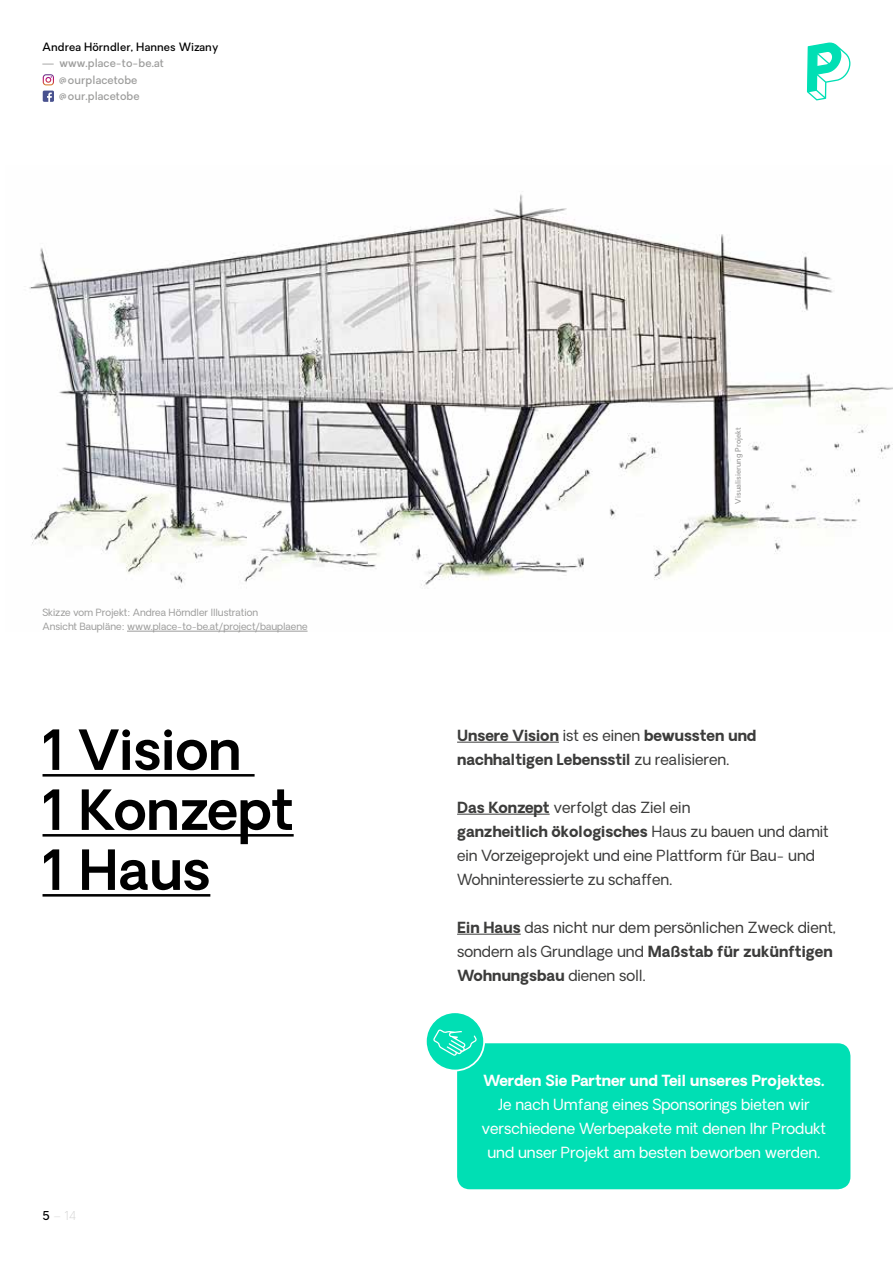
<style>
.page{position:relative;width:893px;height:1263px;background:#fff}
.page>*{position:absolute;margin:0;border:0;box-sizing:border-box;transform-origin:0 0}
.t1{font:600 54px/60px "Oakes Grotesk";color:#000}
.t2{font:15px/24px "Oakes Grotesk";color:#3c3c3b}
.t3{font:15px/24px "Oakes Grotesk";color:#fff;text-align:center}
.t4{font:700 15px/24px "Oakes Grotesk";color:#3c3c3b}
.t5{font:700 15px "Oakes Grotesk";color:#fff}
.t6{font:100 12px "Oakes";color:#d0d0d0}
.t7{font:500 11.25px/16.5px "Oakes";letter-spacing:.01em;color:#9d9d9c}
.t8{font:500 11.25px "Oakes";letter-spacing:.01em;color:#000}
.t9{font:9.75px/14.2px "Oakes Grotesk";color:#9d9d9c}
.t10{font:500 7.5px "Oakes";letter-spacing:.01em;color:#9d9d9c}
.s1{font-weight:500;color:#000}
.s2{font-weight:400}
.s3{font-weight:700}
</style>
<div class="page">
<svg style="left:807px;top:42px;width:43px;height:58px"></svg>
<svg style="left:43px;top:91px;width:11px;height:11px"></svg>
<svg style="left:43px;top:74px;width:11px;height:11px"></svg>
<hr style="left:457px;top:742px;width:102px;height:1px;background:#3c3c3b">
<hr style="left:457px;top:814px;width:93px;height:1px;background:#3c3c3b">
<hr style="left:457px;top:934px;width:64px;height:1px;background:#3c3c3b">
<img style="left:29px;top:194px;width:864px;height:437px">
<hr style="left:43px;top:774px;width:212px;height:2px;background:#000">
<hr style="left:43px;top:834px;width:251px;height:2px;background:#000">
<hr style="left:43px;top:894px;width:167px;height:2px;background:#000">
<hr style="left:127px;top:631px;width:181px;height:1px;background:#9d9d9c">
<div style="left:457px;top:1043px;width:393px;height:146px;background:#00dfb4;border-radius:13px"></div>
<div style="left:426px;top:1012px;width:58px;height:58px;background:#00dfb4;border-radius:50%"></div>
<div style="left:425px;top:1011px;width:60px;height:60px;border:2px solid #fff;border-radius:50%"></div>
<svg style="left:433px;top:1029px;width:44px;height:27px"></svg>
<p class="t8" style="left:43px;top:39px;width:177px">Andrea Hörndler, Hannes Wizany</p>
<p class="t7" style="left:59px;top:55px;width:106px;text-indent:-17px">— www.place-to-be.at @ ourplacetobe<br>@ our.placetobe</p>
<p class="t9" style="left:43px;top:605px;width:267px">Skizze vom Projekt: Andrea Hörndler Illustration<br>Ansicht Baupläne: www.place-to-be.at/project/bauplaene</p>
<h1 class="t1" style="left:43px;top:722px;width:253px">1 Vision<br>1 Konzept<br>1 Haus</h1>
<p class="t6" style="left:43px;top:1208px;width:35px"><span class="s1">5</span> – 14</p>
<p class="t10" style="left:733px;top:504px;width:78px;rotate:-90deg">Visualisierung Projekt</p>
<p class="t4" style="left:457px;top:724px;width:301px">Unsere Vision <span class="s2">ist es einen</span> bewussten und nachhaltigen Lebensstil <span class="s2">zu realisieren.</span></p>
<p class="t2" style="left:457px;top:795px;width:373px"><span class="s3">Das Konzept</span> verfolgt das Ziel ein<br><span class="s3">ganzheitlich ökologisches</span> Haus zu bauen und damit ein Vorzeigeprojekt und eine Plattform für Bau- und Wohninteressierte zu schaffen.</p>
<p class="t2" style="left:457px;top:915px;width:380px"><span class="s3">Ein Haus</span> das nicht nur dem persönlichen Zweck dient, sondern als Grundlage und <span class="s3">Maßstab für zukünftigen<br>Wohnungsbau</span> dienen soll.</p>
<p class="t5" style="left:483px;top:1070px;width:343px">Werden Sie Partner und Teil unseres Projektes.</p>
<p class="t3" style="left:482px;top:1093px;width:346px">Je nach Umfang eines Sponsorings bieten wir verschiedene Werbepakete mit denen Ihr Produkt und unser Projekt am besten beworben werden.</p>
</div>
